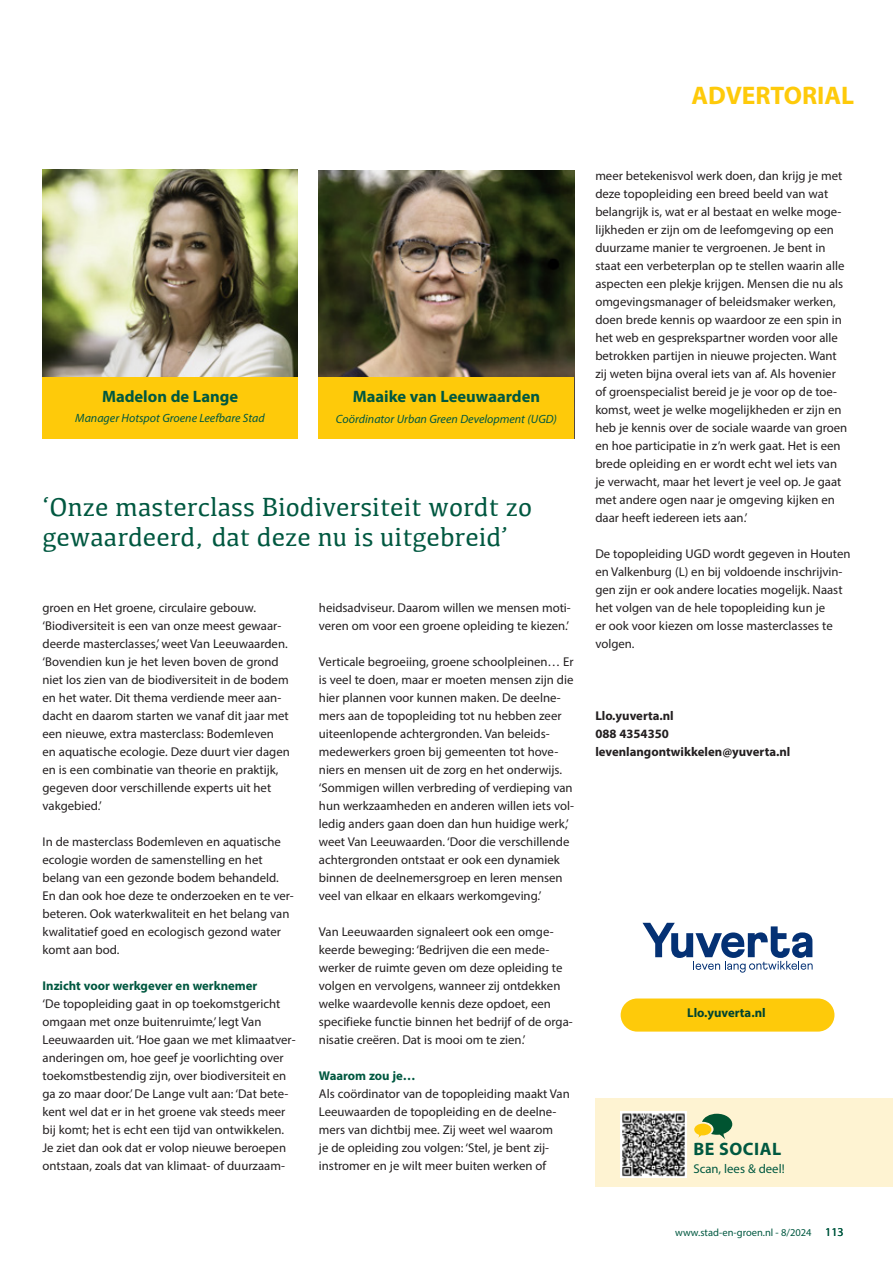
<style>
.page{position:relative;width:893px;height:1263px;background:#fff}
.page>*{position:absolute;margin:0;border:0;box-sizing:border-box;transform-origin:0 0}
.t1{font:27px/30px "Kefa";color:#005840}
.t2{font:700 25.5px "Myriad Pro";color:#feca0a}
.t3{font:700 18px "Myriad Pro";letter-spacing:.03em;color:#005840}
.t4{font:700 16.5px "Myriad Pro";color:#005840}
.t5{font:12.75px/18px "Myriad Pro";color:#231f20}
.t6{font:700 12.75px/18px "Myriad Pro";color:#231f20}
.t7{font:700 12.75px "Myriad Pro";color:#005840}
.t8{font:12.75px "Myriad Pro";color:#005840}
.t9{font:700 12.75px "Myriad Pro";color:#004430}
.t10{font:italic 12px "Myriad Pro";color:#005840}
.t11{font:10.5px "Myriad Pro";color:#005840}
.s1{font-size:12px}
</style>
<div class="page">
<img style="left:319px;top:170px;width:255px;height:207px">
<img style="left:43px;top:170px;width:255px;height:207px">
<div style="left:319px;top:377px;width:255px;height:62px;background:#feca0a"></div>
<div style="left:43px;top:377px;width:255px;height:62px;background:#feca0a"></div>
<svg style="left:642px;top:923px;width:171px;height:50px"></svg>
<div style="left:621px;top:998px;width:213px;height:33px;background:#feca0a;border-radius:17px"></div>
<div style="left:595px;top:1098px;width:298px;height:89px;background:#fef3d2"></div>
<img style="left:621px;top:1111px;width:65px;height:66px">
<svg style="left:694px;top:1114px;width:38px;height:25px"></svg>
<h2 class="t2" style="left:691px;top:79px;width:164px">ADVERTORIAL</h2>
<p class="t4" style="left:102px;top:386px;width:138px">Madelon de Lange</p>
<p class="t4" style="left:353px;top:386px;width:189px">Maaike van Leeuwaarden</p>
<p class="t10" style="left:75px;top:411px;width:191px">Manager Hotspot Groene Leefbare Stad</p>
<p class="t10" style="left:336px;top:412px;width:222px">Coördinator Urban Green Development (UGD)</p>
<h1 class="t1" style="left:43px;top:491px;width:491px">‘Onze masterclass Biodiversiteit wordt zo gewaardeerd, dat deze nu is uitgebreid’</h1>
<p class="t5" style="left:43px;top:599px;width:249px">groen en Het groene, circulaire gebouw. ‘Biodiversiteit is een van onze meest gewaar&shy;deerde masterclasses,’ weet Van Leeuwaarden. ‘Bovendien kun je het leven boven de grond niet los zien van de biodiversiteit in de bodem en het water. Dit thema verdiende meer aan&shy;dacht en daarom starten we vanaf dit jaar met een nieuwe, extra masterclass: Bodemleven en aquatische ecologie. Deze duurt vier dagen en is een combinatie van theorie en praktijk, gegeven door verschillende experts uit het vakgebied.’</p>
<p class="t5" style="left:43px;top:833px;width:253px">In de masterclass Bodemleven en aquatische ecologie worden de samenstelling en het belang van een gezonde bodem behandeld.<br>En dan ook hoe deze te onderzoeken en te ver&shy;beteren. Ook waterkwaliteit en het belang van kwalitatief goed en ecologisch gezond water komt aan bod.</p>
<p class="t7" style="left:43px;top:977px;width:216px">Inzicht voor werkgever en werknemer</p>
<p class="t5" style="left:43px;top:995px;width:255px">‘De topopleiding gaat in op toekomstgericht omgaan met onze buitenruimte,’ legt Van Leeuwaarden uit. ‘Hoe gaan we met klimaatver&shy;anderingen om, hoe geef je voorlichting over toekomstbestendig zijn, over biodiversiteit en ga zo maar door.’ De Lange vult aan: ‘Dat bete&shy;kent wel dat er in het groene vak steeds meer bij komt; het is echt een tijd van ontwikkelen.<br>Je ziet dan ook dat er volop nieuwe beroepen ontstaan, zoals dat van klimaat- of duurzaam-</p>
<p class="t5" style="left:319px;top:599px;width:253px">heidsadviseur. Daarom willen we mensen moti&shy;veren om voor een groene opleiding te kiezen.’</p>
<p class="t5" style="left:319px;top:653px;width:257px">Verticale begroeiing, groene schoolpleinen… Er is veel te doen, maar er moeten mensen zijn die hier plannen voor kunnen maken. De deelne&shy;mers aan de topopleiding tot nu hebben zeer uiteenlopende achtergronden. Van beleids&shy;medewerkers groen bij gemeenten tot hove&shy;niers en mensen uit de zorg en het onderwijs. ‘Sommigen willen verbreding of verdieping van hun werkzaamheden en anderen willen iets vol&shy;ledig anders gaan doen dan hun huidige werk,’ weet Van Leeuwaarden. ‘Door die verschillende achtergronden ontstaat er ook een dynamiek binnen de deelnemersgroep en leren mensen veel van elkaar en elkaars werkomgeving.’</p>
<p class="t5" style="left:319px;top:923px;width:255px">Van Leeuwaarden signaleert ook een omge&shy;keerde beweging: ‘Bedrijven die een mede&shy;werker de ruimte geven om deze opleiding te volgen en vervolgens, wanneer zij ontdekken welke waardevolle kennis deze opdoet, een specifieke functie binnen het bedrijf of de orga&shy;nisatie creëren. Dat is mooi om te zien.’</p>
<p class="t7" style="left:319px;top:1068px;width:98px">Waarom zou je…</p>
<p class="t5" style="left:319px;top:1085px;width:252px">Als coördinator van de topopleiding maakt Van Leeuwaarden de topopleiding en de deelne&shy;mers van dichtbij mee. Zij weet wel waarom<br>je de opleiding zou volgen: ‘Stel, je bent zij&shy;instromer en je wilt meer buiten werken of</p>
<p class="t5" style="left:595px;top:167px;width:253px">meer betekenisvol werk doen, dan krijg je met deze topopleiding een breed beeld van wat belangrijk is, wat er al bestaat en welke moge&shy;lijkheden er zijn om de leefomgeving op een duurzame manier te vergroenen. Je bent in staat een verbeterplan op te stellen waarin alle aspecten een plekje krijgen. Mensen die nu als omgevingsmanager of beleidsmaker werken, doen brede kennis op waardoor ze een spin in het web en gesprekspartner worden voor alle betrokken partijen in nieuwe projecten. Want zij weten bijna overal iets van af. Als hovenier of groenspecialist bereid je je voor op de toe&shy;komst, weet je welke mogelijkheden er zijn en heb je kennis over de sociale waarde van groen en hoe participatie in z’n werk gaat. Het is een brede opleiding en er wordt echt wel iets van je verwacht, maar het levert je veel op. Je gaat met andere ogen naar je omgeving kijken en daar heeft iedereen iets aan.’</p>
<p class="t5" style="left:595px;top:545px;width:257px">De topopleiding UGD wordt gegeven in Houten en Valkenburg (L) en bij voldoende inschrijvin&shy;gen zijn er ook andere locaties mogelijk. Naast het volgen van de hele topopleiding kun je<br>er ook voor kiezen om losse masterclasses te volgen.</p>
<p class="t6" style="left:595px;top:707px;width:197px">Llo.yuverta.nl<br>088 4354350 levenlangontwikkelen@yuverta.nl</p>
<p class="t9" style="left:687px;top:1004px;width:80px">Llo.yuverta.nl</p>
<h3 class="t3" style="left:693px;top:1137px;width:89px">BE SOCIAL</h3>
<p class="t8" style="left:693px;top:1161px;width:93px">Scan, lees &amp; deel!</p>
<p class="t11" style="left:675px;top:1226px;width:170px">www.stad-en-groen.nl - 8/2024 <span class="s1">113</span></p>
</div>
